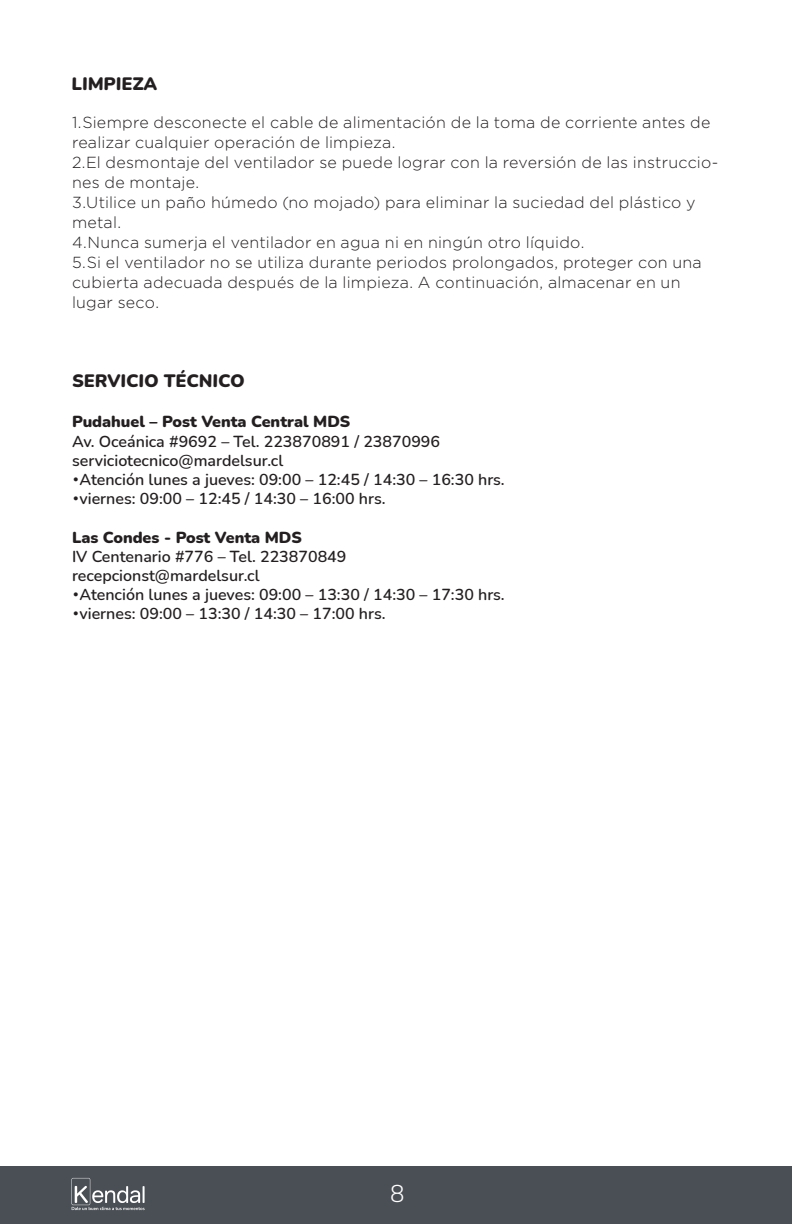
<style>
.page{position:relative;width:792px;height:1224px;background:#fff}
.page>*{position:absolute;margin:0;border:0;box-sizing:border-box;transform-origin:0 0}
.t1{font:300 24px "Nunito";color:#fff}
.t2{font:900 18px "Nunito";color:#231f20}
.t3{font:300 16px/20px "Gotham HTF";letter-spacing:.015em;color:#231f20}
.t4{font:600 16px "Nunito";color:#231f20}
.t5{font:900 16px "Nunito";color:#231f20}
.s1{font-family:"Gotham HTF";font-weight:300}
</style>
<div class="page">
<div style="left:0;top:1166px;width:792px;height:58px;background:#4a4f55"></div>
<svg style="left:71px;top:1178px;width:74px;height:32px"></svg>
<p class="t2" style="left:72px;top:71px;width:88px">LIMPIEZA</p>
<p class="t3" style="left:72px;top:112px;width:640px">1.Siempre desconecte el cable de alimentación de la toma de corriente antes de realizar cualquier operación de limpieza.</p>
<p class="t3" style="left:72px;top:152px;width:648px">2.El desmontaje del ventilador se puede lograr con la reversión de las instruccio&shy;nes de montaje.</p>
<p class="t3" style="left:72px;top:192px;width:625px">3.Utilice un paño húmedo (no mojado) para eliminar la suciedad del plástico y metal.</p>
<p class="t3" style="left:72px;top:232px;width:514px">4.Nunca sumerja el ventilador en agua ni en ningún otro líquido.</p>
<p class="t3" style="left:72px;top:252px;width:631px">5.Si el ventilador no se utiliza durante periodos prolongados, proteger con una cubierta adecuada después de la limpieza. A continuación, almacenar en un lugar seco.</p>
<p class="t2" style="left:72px;top:368px;width:175px">SERVICIO TÉCNICO</p>
<p class="t5" style="left:72px;top:410px;width:280px">Pudahuel – Post Venta Central MDS</p>
<p class="t4" style="left:72px;top:430px;width:370px">Av. Oceánica #9692 – Tel. 223870891 / 23870996</p>
<p class="t4" style="left:72px;top:449px;width:213px">serviciotecnico@mardelsur.cl</p>
<p class="t4" style="left:72px;top:468px;width:434px"><span class="s1">•</span>Atención lunes a jueves: 09:00 – 12:45 / 14:30 – 16:30 hrs.</p>
<p class="t4" style="left:72px;top:487px;width:315px"><span class="s1">•</span>viernes: 09:00 – 12:45 / 14:30 – 16:00 hrs.</p>
<p class="t5" style="left:72px;top:526px;width:231px">Las Condes - Post Venta MDS</p>
<p class="t4" style="left:72px;top:545px;width:276px">IV Centenario #776 – Tel. 223870849</p>
<p class="t4" style="left:72px;top:564px;width:189px">recepcionst@mardelsur.cl</p>
<p class="t4" style="left:72px;top:583px;width:434px"><span class="s1">•</span>Atención lunes a jueves: 09:00 – 13:30 / 14:30 – 17:30 hrs.</p>
<p class="t4" style="left:72px;top:603px;width:315px"><span class="s1">•</span>viernes: 09:00 – 13:30 / 14:30 – 17:00 hrs.</p>
<h1 class="t1" style="left:390px;top:1177px;width:16px">8</h1>
</div>
